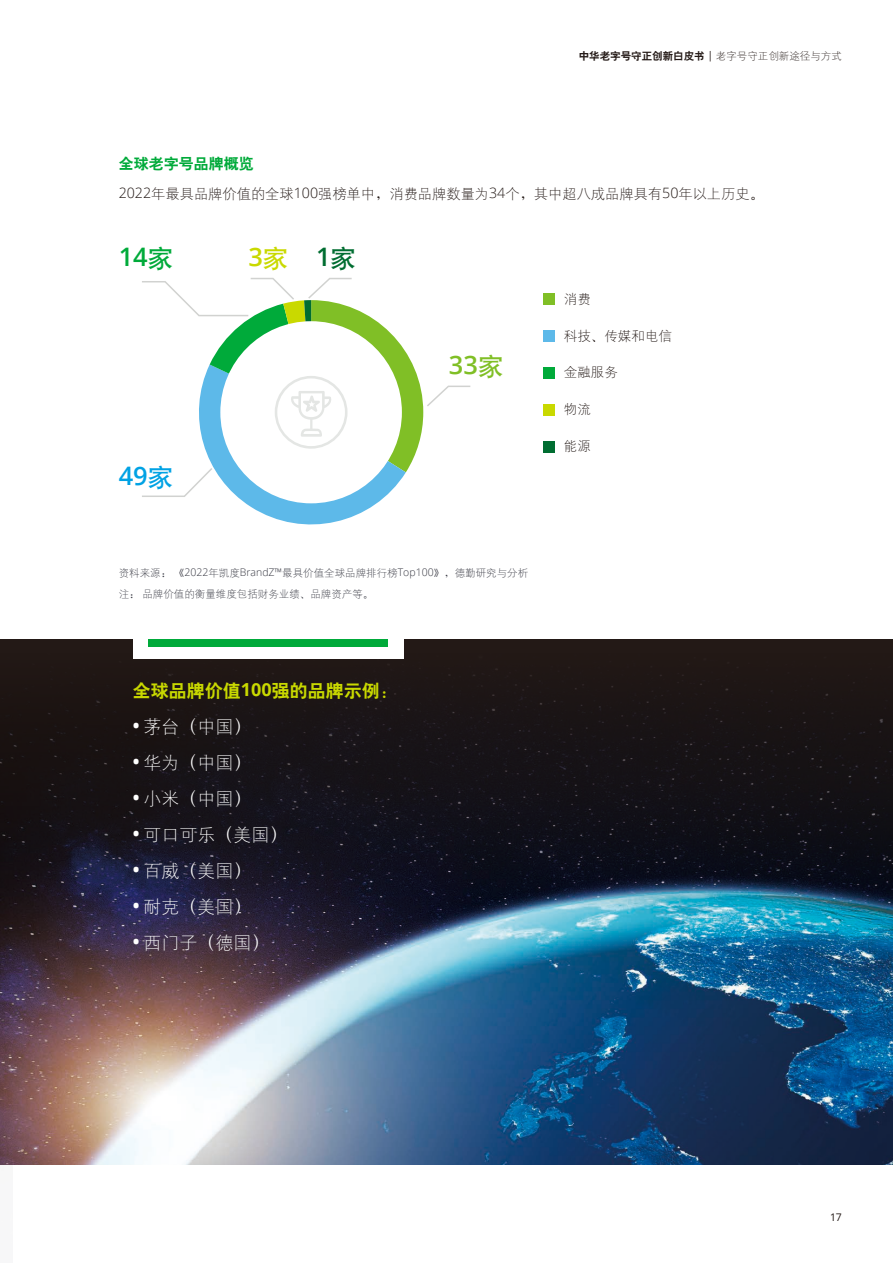
<style>
.page{position:relative;width:893px;height:1263px;background:#fff}
.page>*{position:absolute;margin:0;border:0;box-sizing:border-box;transform-origin:0 0}
.t1{font:600 25.5px "Open Sans";color:#c9d900}
.t2{font:600 25.5px "Open Sans";color:#00aa3a}
.t3{font:600 25.5px "Open Sans";color:#80bf26}
.t4{font:600 25.5px "Open Sans";color:#00a2e4}
.t5{font:18px "H Yg 1 gj";color:#fff}
.t6{font:18px "H Yb 2 gj";color:#c9d900}
.t7{font:15px "H Yb 2 gj";color:#00aa3a}
.t8{font:14.25px "H Yg 1 gj";color:#231916}
.t9{font:13.5px "H Yg 1 gj";color:#231916}
.t10{font:10.5px/21px "H Yg 1 gj";color:#383943}
.t11{font:10.5px "H Yb 2 gj";color:#231916}
.t12{font:10.5px "Open Sans";color:#231916}
.s1{font-family:"Open Sans"}
.s2{font-family:"H Yg 1 gj"}
.s3{font-family:"Open Sans";font-weight:300}
.s4{font-family:"H Ya 6 gj"}
.s5{font-family:"H Yb 1 gj";font-weight:400}
.s6{color:#006d31}
.s7{font-family:"H Yb 1 gj";font-weight:400;color:#006d31}
.s8{font-family:"Open Sans";font-weight:700}
</style>
<div class="page">
<img style="left:0;top:639px;width:893px;height:525px">
<svg style="left:1px;top:639px;width:892px;height:345px;background:#202833"></svg>
<div style="left:133px;top:624px;width:271px;height:35px;background:#fff"></div>
<div style="left:148px;top:640px;width:240px;height:7px;background:#00aa3a"></div>
<div style="left:543px;top:294px;width:12px;height:11px;background:#80bf26"></div>
<div style="left:543px;top:330px;width:12px;height:12px;background:#5db9e9"></div>
<div style="left:543px;top:367px;width:12px;height:12px;background:#00aa3a"></div>
<div style="left:543px;top:404px;width:12px;height:11px;background:#c9d900"></div>
<div style="left:543px;top:441px;width:12px;height:11px;background:#006d31"></div>
<svg style="left:142px;top:277px;width:329px;height:248px"></svg>
<p class="t11" style="left:579px;top:51px;width:265px">中华老字号守正创新白皮书 <span class="s1">|</span> <span class="s2">老字号守正创新途径与方式</span></p>
<h3 class="t7" style="left:119px;top:156px;width:137px">全球老字号品牌概览</h3>
<h3 class="t8" style="left:119px;top:187px;width:647px"><span class="s3">2022</span>年最具品牌价值的全球<span class="s3">100</span>强榜单中<span class="s4">，</span>消费品牌数量为<span class="s3">34</span>个<span class="s4">，</span>其中超八成品牌具有<span class="s3">50</span>年以上历史<span class="s4">。</span></h3>
<h1 class="t2" style="left:119px;top:239px;width:56px">14<span class="s5">家</span></h1>
<h1 class="t1" style="left:248px;top:239px;width:109px">3<span class="s5">家</span> <span class="s6">1</span><span class="s7">家</span></h1>
<h1 class="t4" style="left:119px;top:458px;width:56px">49<span class="s5">家</span></h1>
<h1 class="t3" style="left:449px;top:347px;width:56px">33<span class="s5">家</span></h1>
<p class="t10" style="left:119px;top:562px;width:411px">资料来源<span class="s4">：《</span><span class="s3">2022</span>年凯度<span class="s3">BrandZ™</span>最具价值全球品牌排行榜<span class="s3">Top100</span><span class="s4">》，</span>德勤研究与分析注<span class="s4">：</span>品牌价值的衡量维度包括财务业绩<span class="s4">、</span>品牌资产等<span class="s4">。</span></p>
<h2 class="t6" style="left:133px;top:682px;width:266px">全球品牌价值<span class="s8">100</span>强的品牌示例<span class="s4">：</span></h2>
<h2 class="t5" style="left:133px;top:718px;width:120px"><span class="s8">•</span> 茅台<span class="s4">（</span>中国<span class="s4">）</span></h2>
<h2 class="t5" style="left:133px;top:754px;width:120px"><span class="s8">•</span> 华为<span class="s4">（</span>中国<span class="s4">）</span></h2>
<h2 class="t5" style="left:133px;top:790px;width:120px"><span class="s8">•</span> 小米<span class="s4">（</span>中国<span class="s4">）</span></h2>
<h2 class="t5" style="left:133px;top:826px;width:156px"><span class="s8">•</span> 可口可乐<span class="s4">（</span>美国<span class="s4">）</span></h2>
<h2 class="t5" style="left:133px;top:862px;width:120px"><span class="s8">•</span> 百威<span class="s4">（</span>美国<span class="s4">）</span></h2>
<h2 class="t5" style="left:133px;top:898px;width:120px"><span class="s8">•</span> 耐克<span class="s4">（</span>美国<span class="s4">）</span></h2>
<h2 class="t5" style="left:133px;top:934px;width:138px"><span class="s8">•</span> 西门子<span class="s4">（</span>德国<span class="s4">）</span></h2>
<p class="t9" style="left:564px;top:292px;width:28px">消费</p>
<p class="t9" style="left:564px;top:329px;width:109px">科技<span class="s4">、</span>传媒和电信</p>
<p class="t9" style="left:564px;top:366px;width:55px">金融服务</p>
<p class="t9" style="left:564px;top:402px;width:28px">物流</p>
<p class="t9" style="left:564px;top:439px;width:28px">能源</p>
<p class="t12" style="left:830px;top:1210px;width:13px">17</p>
</div>
